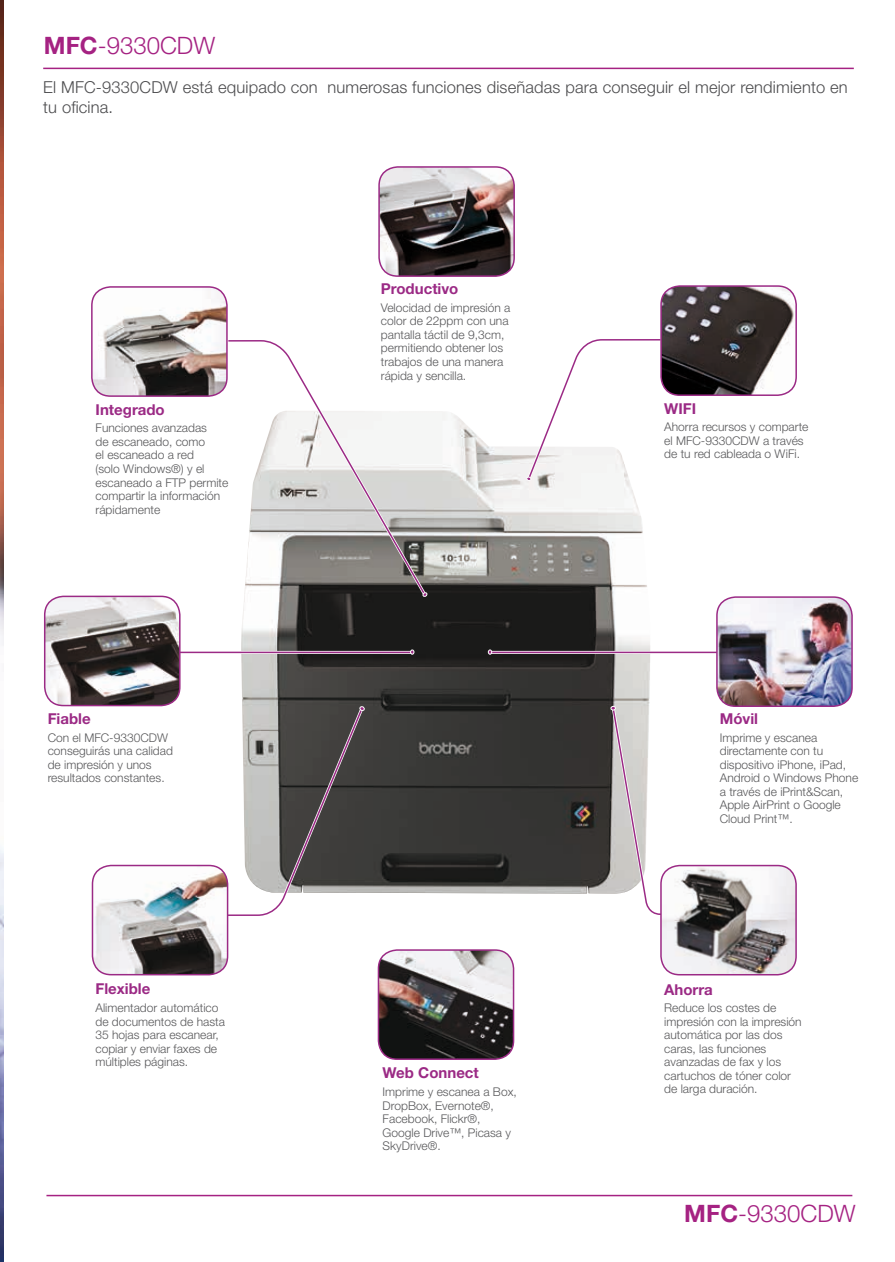
<style>
.page{position:relative;width:895px;height:1262px;background:#fff}
.page>*{position:absolute;margin:0;border:0;box-sizing:border-box;transform-origin:0 0}
.t1{font:300 24px "Helvetica Neue";color:#a52282}
.t2{font:300 16.5px/19.8px "Helvetica Neue";letter-spacing:.01em;color:#4c4c4e}
.t3{font:700 15px "Helvetica Neue";color:#9b2a85}
.t4{font:300 12px/13.5px "Helvetica Neue";color:#58585a}
.s1{font-weight:700}
</style>
<div class="page">
<img style="left:241px;top:411px;width:409px;height:482px">
<img style="left:380px;top:950px;width:133px;height:109px">
<div style="left:377px;top:949px;width:137px;height:110px;border:2px solid #9b2a85;border-radius:19px"></div>
<img style="left:92px;top:867px;width:135px;height:107px">
<div style="left:92px;top:864px;width:136px;height:111px;border:2px solid #9b2a85;border-radius:19px"></div>
<svg style="left:226px;top:705px;width:139px;height:211px"></svg>
<svg style="left:609px;top:705px;width:51px;height:210px"></svg>
<svg style="left:241px;top:411px;width:187px;height:186px"></svg>
<svg style="left:228px;top:340px;width:198px;height:255px"></svg>
<svg style="left:525px;top:339px;width:135px;height:142px"></svg>
<img style="left:663px;top:867px;width:132px;height:107px">
<div style="left:660px;top:864px;width:136px;height:111px;border:2px solid #9b2a85;border-radius:19px"></div>
<img style="left:92px;top:289px;width:133px;height:107px">
<div style="left:91px;top:286px;width:137px;height:111px;border:2px solid #9b2a85;border-radius:19px"></div>
<hr style="left:43px;top:68px;width:810px;height:1px;background:#a52282">
<hr style="left:46px;top:1194px;width:806px;height:2px;background:#a52282">
<svg style="left:422px;top:591px;width:6px;height:5px"></svg>
<hr style="left:165px;top:651px;width:246px;height:3px;background:#fff">
<hr style="left:165px;top:651px;width:246px;height:2px;background:#9b2a85">
<svg style="left:410px;top:649px;width:4px;height:5px"></svg>
<hr style="left:491px;top:651px;width:246px;height:3px;background:#fff">
<hr style="left:491px;top:651px;width:246px;height:2px;background:#9b2a85">
<svg style="left:488px;top:649px;width:4px;height:5px"></svg>
<img style="left:719px;top:597px;width:132px;height:109px">
<div style="left:716px;top:596px;width:136px;height:111px;border:2px solid #9b2a85;border-radius:19px"></div>
<img style="left:0;top:1px;width:3px;height:1260px">
<img style="left:381px;top:169px;width:133px;height:105px">
<div style="left:378px;top:166px;width:137px;height:111px;border:2px solid #9b2a85;border-radius:19px"></div>
<img style="left:663px;top:286px;width:133px;height:109px">
<div style="left:660px;top:285px;width:136px;height:111px;border:2px solid #9b2a85;border-radius:19px"></div>
<img style="left:45px;top:598px;width:135px;height:107px">
<div style="left:44px;top:595px;width:136px;height:111px;border:2px solid #9b2a85;border-radius:19px"></div>
<h1 class="t1" style="left:44px;top:31px;width:173px"><span class="s1">MFC</span>-9330CDW</h1>
<h2 class="t2" style="left:43px;top:77px;width:805px">El MFC-9330CDW está equipado con numerosas funciones diseñadas para conseguir el mejor rendimiento en tu oficina.</h2>
<p class="t3" style="left:96px;top:400px;width:71px">Integrado</p>
<p class="t4" style="left:96px;top:421px;width:134px">Funciones avanzadas<br>de escaneado, como<br>el escaneado a red<br>(solo Windows®) y el escaneado a FTP permite compartir la información rápidamente</p>
<p class="t3" style="left:48px;top:709px;width:45px">Fiable</p>
<p class="t4" style="left:48px;top:730px;width:127px">Con el MFC-9330CDW conseguirás una calidad de impresión y unos resultados constantes.</p>
<p class="t3" style="left:95px;top:979px;width:56px">Flexible</p>
<p class="t4" style="left:95px;top:1000px;width:131px">Alimentador automático de documentos de hasta<br>35 hojas para escanear, copiar y enviar faxes de múltiples páginas.</p>
<p class="t3" style="left:381px;top:279px;width:79px">Productivo</p>
<p class="t4" style="left:381px;top:301px;width:131px">Velocidad de impresión a color de 22ppm con una pantalla táctil de 9,3cm, permitiendo obtener los trabajos de una manera rápida y sencilla.</p>
<p class="t3" style="left:382px;top:1063px;width:98px">Web Connect</p>
<p class="t4" style="left:382px;top:1084px;width:136px">Imprime y escanea a Box,<br>DropBox, Evernote®,<br>Facebook, Flickr®,<br>Google Drive™, Picasa y<br>SkyDrive®.</p>
<p class="t3" style="left:664px;top:399px;width:33px">WIFI</p>
<p class="t4" style="left:664px;top:420px;width:146px">Ahorra recursos y comparte el MFC-9330CDW a través de tu red cableada o WiFi.</p>
<p class="t3" style="left:719px;top:709px;width:40px">Móvil</p>
<p class="t4" style="left:719px;top:730px;width:140px">Imprime y escanea directamente con tu dispositivo iPhone, iPad,<br>Android o Windows Phone a través de iPrint&amp;Scan,<br>Apple AirPrint o Google<br>Cloud Print™.</p>
<p class="t3" style="left:664px;top:979px;width:50px">Ahorra</p>
<p class="t4" style="left:664px;top:1000px;width:139px">Reduce los costes de impresión con la impresión automática por las dos caras, las funciones avanzadas de fax y los cartuchos de tóner color de larga duración.</p>
<h1 class="t1" style="left:684px;top:1198px;width:173px"><span class="s1">MFC</span>-9330CDW</h1>
</div>
